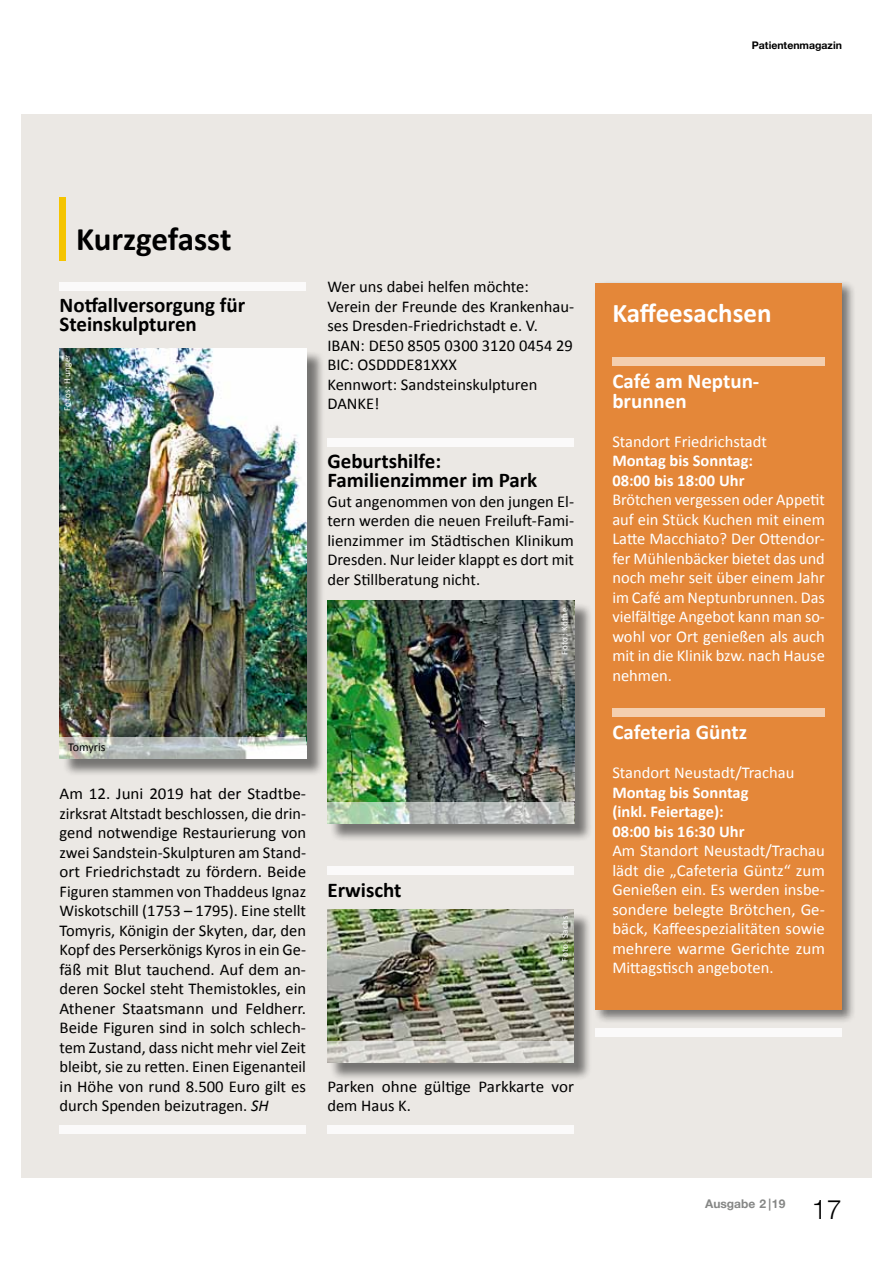
<style>
.page{position:relative;width:893px;height:1263px;background:#fff}
.page>*{position:absolute;margin:0;border:0;box-sizing:border-box;transform-origin:0 0}
.t1{font:700 33px "Calibri";letter-spacing:-.005em;color:#000}
.t2{font:700 27px "Calibri";color:#fff}
.t3{font:300 27px "Helvetica Neue";color:#000}
.t4{font:700 21px/19.5px "Calibri";color:#000}
.t5{font:700 21px/19.5px "Calibri";color:#fff}
.t6{font:16.5px/19.5px "Calibri";color:#000;text-align:justify}
.t7{font:16.5px/19.5px "Calibri";color:#fff;text-align:justify}
.t8{font:700 16.5px/19.5px "Calibri";color:#fff}
.t9{font:700 12px "Helvetica Neue";color:#868786}
.t10{font:12px "Calibri";color:#000}
.t11{font:700 10.5px "Helvetica Neue";color:#000}
.t12{font:9px "Calibri";letter-spacing:.05em;color:#fff}
.s1{font-style:italic}
</style>
<div class="page">
<div style="left:21px;top:115px;width:851px;height:1063px;background:#ebe8e4"></div>
<div style="left:330px;top:603px;width:263px;height:239px;background:#000;opacity:.5"></div>
<img style="left:327px;top:600px;width:247px;height:202px">
<svg style="left:327px;top:802px;width:247px;height:21px;background:#b8c4b9"></svg>
<div style="left:329px;top:912px;width:263px;height:169px;background:#000;opacity:.5"></div>
<img style="left:327px;top:909px;width:247px;height:132px">
<svg style="left:327px;top:1041px;width:247px;height:21px"></svg>
<div style="left:62px;top:350px;width:263px;height:427px;background:#000;opacity:.5"></div>
<img style="left:60px;top:348px;width:246px;height:389px">
<svg style="left:60px;top:737px;width:246px;height:21px;background:#c5cbc6"></svg>
<div style="left:60px;top:282px;width:246px;height:9px;background:#fbfafa"></div>
<div style="left:60px;top:1125px;width:246px;height:9px;background:#fbfafa"></div>
<div style="left:327px;top:1125px;width:247px;height:9px;background:#fbfafa"></div>
<div style="left:595px;top:1028px;width:247px;height:8px;background:#fbfafa"></div>
<div style="left:327px;top:438px;width:247px;height:8px;background:#fbfafa"></div>
<div style="left:327px;top:866px;width:247px;height:9px;background:#fbfafa"></div>
<div style="left:60px;top:197px;width:6px;height:64px;background:#f5c400"></div>
<div style="left:593px;top:280px;width:263px;height:744px;background:#000;opacity:.5"></div>
<div style="left:595px;top:282px;width:247px;height:727px;background:#e48739"></div>
<div style="left:612px;top:708px;width:213px;height:8px;background:#f4cfaf"></div>
<div style="left:612px;top:358px;width:213px;height:8px;background:#f4cfaf"></div>
<p class="t11" style="left:752px;top:37px;width:92px">Patientenmagazin</p>
<h1 class="t1" style="left:76px;top:219px;width:157px">Kurzgefasst</h1>
<p class="t4" style="left:60px;top:294px;width:187px">Notfallversorgung für<br>Steinskulpturen</p>
<p class="t12" style="left:61px;top:411px;width:58px;rotate:-90deg">Fotos: Hunger</p>
<p class="t6" style="left:327px;top:276px;width:248px;text-align:left">Wer uns dabei helfen möchte:<br>Verein der Freunde des Krankenhau&shy;ses Dresden-Friedrichstadt e. V.<br>IBAN: DE50 8505 0300 3120 0454 29<br>BIC: OSDDDE81XXX<br>Kennwort: Sandsteinskulpturen<br>DANKE!</p>
<p class="t4" style="left:327px;top:450px;width:211px">Geburtshilfe:<br>Familienzimmer im Park</p>
<p class="t6" style="left:327px;top:491px;width:248px">Gut angenommen von den jungen El&shy;tern werden die neuen Freiluft-Fami&shy;lienzimmer im Städtischen Klinikum Dresden. Nur leider klappt es dort mit der Stillberatung nicht.</p>
<p class="t12" style="left:559px;top:655px;width:48px;rotate:-90deg">Foto: Köthe</p>
<p class="t10" style="left:68px;top:739px;width:39px">Tomyris</p>
<p class="t6" style="left:60px;top:783px;width:248px">Am 12. Juni 2019 hat der Stadtbe&shy;zirksrat Altstadt beschlossen, die drin&shy;gend notwendige Restaurierung von zwei Sandstein-Skulpturen am Stand&shy;ort Friedrichstadt zu fördern. Beide Figuren stammen von Thaddeus Ignaz Wiskotschill (1753 – 1795). Eine stellt Tomyris, Königin der Skyten, dar, den Kopf des Perserkönigs Kyros in ein Ge&shy;fäß mit Blut tauchend. Auf dem an&shy;deren Sockel steht Themistokles, ein Athener Staatsmann und Feldherr.<br>Beide Figuren sind in solch schlech&shy;tem Zustand, dass nicht mehr viel Zeit bleibt, sie zu retten. Einen Eigenanteil in Höhe von rund 8.500 Euro gilt es durch Spenden beizutragen. <span class="s1">SH</span></p>
<p class="t4" style="left:327px;top:879px;width:76px">Erwischt</p>
<p class="t12" style="left:559px;top:962px;width:47px;rotate:-90deg">Foto: Sachs</p>
<p class="t6" style="left:327px;top:1076px;width:248px">Parken ohne gültige Parkkarte vor dem Haus K.</p>
<h2 class="t2" style="left:612px;top:297px;width:161px">Kaffeesachsen</h2>
<p class="t5" style="left:612px;top:370px;width:149px">Café am Neptun&shy;brunnen</p>
<p class="t7" style="left:612px;top:431px;width:156px">Standort Friedrichstadt</p>
<p class="t8" style="left:612px;top:450px;width:142px">Montag bis Sonntag:<br>08:00 bis 18:00 Uhr</p>
<p class="t7" style="left:612px;top:489px;width:214px">Brötchen vergessen oder Appetit auf ein Stück Kuchen mit einem Latte Macchiato? Der Ottendor&shy;fer Mühlenbäcker bietet das und noch mehr seit über einem Jahr im Café am Neptunbrunnen. Das vielfältige Angebot kann man so&shy;wohl vor Ort genießen als auch mit in die Klinik bzw. nach Hause nehmen.</p>
<p class="t5" style="left:612px;top:721px;width:136px">Cafeteria Güntz</p>
<p class="t7" style="left:612px;top:762px;width:183px">Standort Neustadt/Trachau</p>
<p class="t8" style="left:612px;top:782px;width:138px">Montag bis Sonntag (inkl. Feiertage):<br>08:00 bis 16:30 Uhr</p>
<p class="t7" style="left:612px;top:840px;width:214px">Am Standort Neustadt/Trachau lädt die „Cafeteria Güntz“ zum Genießen ein. Es werden insbe&shy;sondere belegte Brötchen, Ge&shy;bäck, Kaffeespezialitäten sowie mehrere warme Gerichte zum Mittagstisch angeboten.</p>
<p class="t9" style="left:705px;top:1195px;width:82px">Ausgabe 2 |19</p>
<h2 class="t3" style="left:812px;top:1187px;width:32px">17</h2>
</div>
